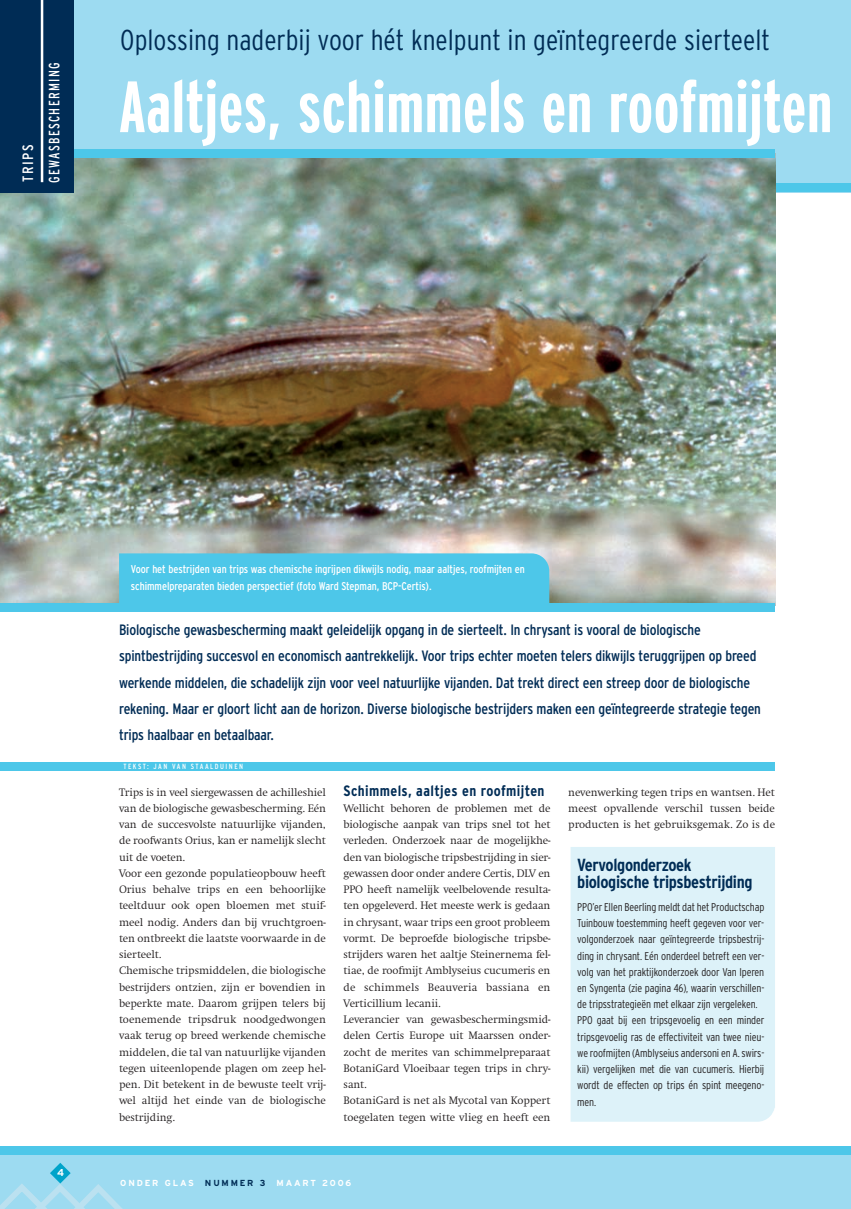
<style>
.page{position:relative;width:851px;height:1209px;background:#fff}
.page>*{position:absolute;margin:0;border:0;box-sizing:border-box;transform-origin:0 0}
.t1{font:700 extra-condensed 72.5px "Interstate";letter-spacing:.01em;color:#fff}
.t2{font:300 condensed 28.75px "Interstate";color:#002c55}
.t3{font:700 condensed 17.5px/17.5px "Interstate";letter-spacing:-.02em;color:#002c55}
.t4{font:condensed 15px/26.2px "Interstate";letter-spacing:-.01em;color:#002c55}
.t5{font:700 condensed 15px "Interstate";letter-spacing:.025em;color:#002c55}
.t6{font:condensed 15px/26.4px "Interstate";letter-spacing:.1em;color:#fff}
.t7{font:300 11.25px/16.2px "Swift";letter-spacing:-.01em;color:#231f20}
.t8{font:300 condensed 11.25px/16.2px "Interstate";letter-spacing:-.015em;color:#231f20}
.t9{font:condensed 11.25px/17.5px "Interstate";letter-spacing:-.005em;color:#fff}
.t10{font:700 10px "Interstate";color:#fff}
.t11{font:700 8.75px "Interstate";letter-spacing:.205em;color:#fff}
.t12{font:700 8.75px "Interstate";letter-spacing:.205em;color:#002c55}
.t13{font:condensed 7.5px "Interstate";letter-spacing:.2em;color:#fff}
</style>
<div class="page">
<img style="left:0;top:0;width:850px;height:1209px">
<h3 class="t6" style="left:16px;top:183px;width:122px;rotate:-90deg">TRIPS<br>GEWASBESCHERMING</h3>
<h2 class="t2" style="left:120px;top:29px;width:651px">Oplossing naderbij voor hét knelpunt in geïntegreerde sierteelt</h2>
<h1 class="t1" style="left:119px;top:80px;width:714px">Aaltjes, schimmels en roofmijten</h1>
<p class="t10" style="left:57px;top:1169px;width:8px">4</p>
<p class="t9" style="left:131px;top:561px;width:395px">Voor het bestrijden van trips was chemische ingrijpen dikwijls nodig, maar aaltjes, roofmijten en schimmelpreparaten bieden perspectief (foto Ward Stepman, BCP-Certis).</p>
<p class="t4" style="left:119px;top:618px;width:643px">Biologische gewasbescherming maakt geleidelijk opgang in de sierteelt. In chrysant is vooral de biologische spintbestrijding succesvol en economisch aantrekkelijk. Voor trips echter moeten telers dikwijls teruggrijpen op breed werkende middelen, die schadelijk zijn voor veel natuurlijke vijanden. Dat trekt direct een streep door de biologische rekening. Maar er gloort licht aan de horizon. Diverse biologische bestrijders maken een geïntegreerde strategie tegen trips haalbaar en betaalbaar.</p>
<p class="t13" style="left:123px;top:763px;width:121px">TEKST: JAN VAN STAALDUINEN</p>
<p class="t7" style="left:119px;top:785px;width:208px">Trips is in veel siergewassen de achilleshiel van de biologische gewasbescherming. Eén van de succesvolste natuurlijke vijanden, de roofwants Orius, kan er namelijk slecht uit de voeten.<br>Voor een gezonde populatieopbouw heeft Orius behalve trips en een behoorlijke teeltduur ook open bloemen met stuif&shy;meel nodig. Anders dan bij vruchtgroen&shy;ten ontbreekt die laatste voorwaarde in de sierteelt.<br>Chemische tripsmiddelen, die biologische bestrijders ontzien, zijn er bovendien in beperkte mate. Daarom grijpen telers bij toenemende tripsdruk noodgedwongen vaak terug op breed werkende chemische middelen, die tal van natuurlijke vijanden tegen uiteenlopende plagen om zeep hel&shy;pen. Dit betekent in de bewuste teelt vrij&shy;wel altijd het einde van de biologische bestrijding.</p>
<h3 class="t5" style="left:343px;top:784px;width:202px">Schimmels, aaltjes en roofmijten</h3>
<p class="t7" style="left:343px;top:801px;width:208px">Wellicht behoren de problemen met de biologische aanpak van trips snel tot het verleden. Onderzoek naar de mogelijkhe&shy;den van biologische tripsbestrijding in sier&shy;gewassen door onder andere Certis, DLV en PPO heeft namelijk veelbelovende resulta&shy;ten opgeleverd. Het meeste werk is gedaan in chrysant, waar trips een groot probleem vormt. De beproefde biologische tripsbe&shy;strijders waren het aaltje Steinernema fel&shy;tiae, de roofmijt Amblyseius cucumeris en de schimmels Beauveria bassiana en Verticillium lecanii.<br>Leverancier van gewasbeschermingsmid&shy;delen Certis Europe uit Maarssen onder&shy;zocht de merites van schimmelpreparaat BotaniGard Vloeibaar tegen trips in chry&shy;sant.<br>BotaniGard is net als Mycotal van Koppert toegelaten tegen witte vlieg en heeft een</p>
<p class="t7" style="left:568px;top:785px;width:208px;text-align:justify">nevenwerking tegen trips en wantsen. Het meest opvallende verschil tussen beide producten is het gebruiksgemak. Zo is de</p>
<h3 class="t3" style="left:577px;top:857px;width:177px">Vervolgonderzoek biologische tripsbestrijding</h3>
<p class="t8" style="left:577px;top:899px;width:188px">PPO’er Ellen Beerling meldt dat het Productschap Tuinbouw toestemming heeft gegeven voor ver&shy;volgonderzoek naar geïntegreerde tripsbestrij&shy;ding in chrysant. Eén onderdeel betreft een ver&shy;volg van het praktijkonderzoek door Van Iperen en Syngenta (zie pagina 46), waarin verschillen&shy;de tripsstrategieën met elkaar zijn vergeleken.<br>PPO gaat bij een tripsgevoelig en een minder tripsgevoelig ras de effectiviteit van twee nieu&shy;we roofmijten (Amblyseius andersoni en A. swirs&shy;kii) vergelijken met die van cucumeris. Hierbij wordt de effecten op trips én spint meegeno&shy;men.</p>
<p class="t11" style="left:120px;top:1179px;width:75px">ONDER GLAS</p>
<p class="t12" style="left:205px;top:1179px;width:62px">NUMMER 3</p>
<p class="t11" style="left:276px;top:1179px;width:76px">MAART 2006</p>
</div>
